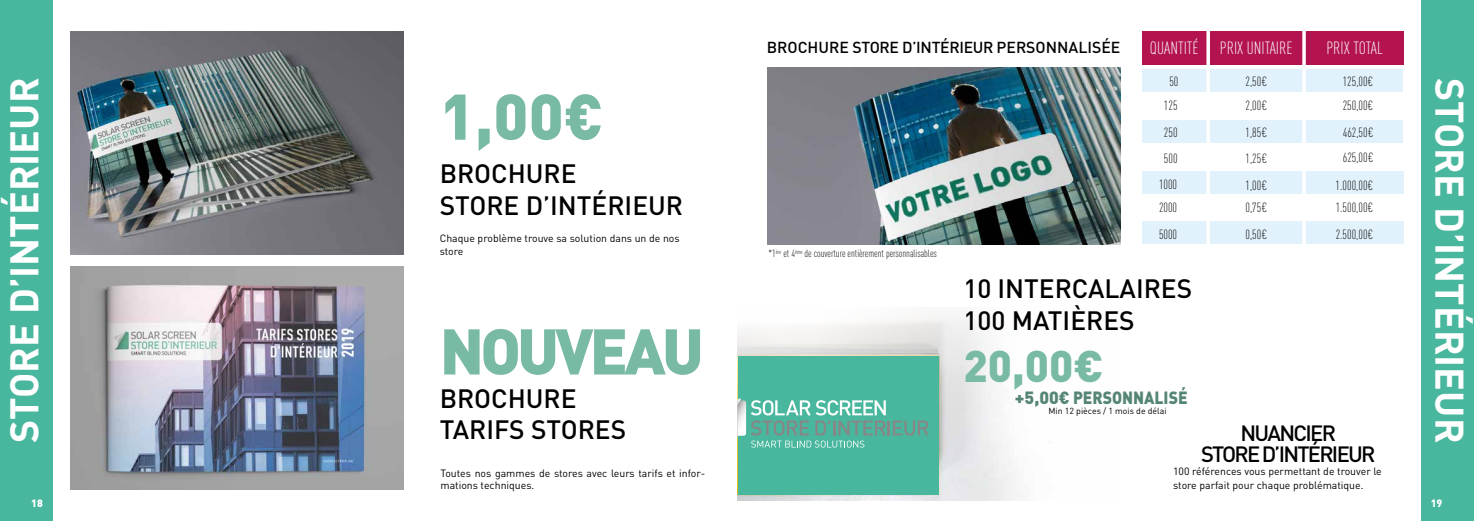
<style>
.page{position:relative;width:1474px;height:521px;background:#fff}
.page>*{position:absolute;margin:0;border:0;box-sizing:border-box;transform-origin:0 0}
.t1{font:900 63.44px "DIN Pro";letter-spacing:-.06em;color:#78baa3}
.t2{font:900 43.75px "DIN Pro";color:#78baa3}
.t3{font:700 39.38px "DIN Pro";color:#fff}
.t4{font:500 26.25px/31.5px "DIN Pro";color:#000}
.t5{font:500 21.88px/21px "DIN Pro";letter-spacing:-.08em;color:#000;text-align:center}
.t6{font:300 condensed 17.5px "DIN Pro";color:#fff}
.t7{font:900 17.5px "DIN Pro";color:#558574}
.t8{font:500 15.75px "DIN Pro";color:#000}
.t9{font:300 condensed 13.12px/26.4px "DIN Pro";color:#000}
.t10{font:10.5px/12.6px "DIN Pro";color:#000}
.t11{font:300 condensed 10.5px "DIN Pro";color:#000}
.t12{font:900 10.5px "DIN Pro";color:#fff}
.t13{font:8.75px "DIN Pro";color:#000}
</style>
<div class="page">
<div style="left:1421px;top:0;width:52px;height:521px;background:#48b79e"></div>
<img style="left:70px;top:32px;width:334px;height:223px">
<img style="left:70px;top:266px;width:334px;height:223px">
<img style="left:737px;top:318px;width:277px;height:183px">
<div style="left:737px;top:356px;width:201px;height:139px;background:#48b79e"></div>
<hr style="left:887px;top:420px;width:3px;height:15px;background:#878787">
<svg style="left:893px;top:420px;width:35px;height:15px"></svg>
<svg style="left:737px;top:398px;width:148px;height:49px"></svg>
<div style="left:0;top:0;width:52px;height:521px;background:#48b79e"></div>
<img style="left:768px;top:68px;width:352px;height:176px">
<div style="left:1142px;top:31px;width:261px;height:34px;background:#b3144f"></div>
<div style="left:1142px;top:69px;width:260px;height:23px;background:#e2f2fc"></div>
<div style="left:1142px;top:120px;width:260px;height:23px;background:#e2f2fc"></div>
<div style="left:1142px;top:171px;width:261px;height:22px;background:#e2f2fc"></div>
<div style="left:1142px;top:221px;width:261px;height:23px;background:#e2f2fc"></div>
<hr style="left:1206px;top:28px;width:3px;height:219px;background:#fff">
<hr style="left:1302px;top:25px;width:3px;height:219px;background:#fff">
<h3 class="t3" style="left:-3px;top:443px;width:367px;rotate:-90deg">STORE D’INTÉRIEUR</h3>
<h1 class="t1" style="left:440px;top:74px;width:165px">1,00€</h1>
<h3 class="t4" style="left:440px;top:157px;width:245px">BROCHURE<br>STORE D’INTÉRIEUR</h3>
<p class="t10" style="left:440px;top:232px;width:241px">Chaque problème trouve sa solution dans un de nos store</p>
<h1 class="t1" style="left:440px;top:308px;width:266px">NOUVEAU</h1>
<h3 class="t4" style="left:440px;top:382px;width:188px">BROCHURE<br>TARIFS STORES</h3>
<p class="t10" style="left:440px;top:466px;width:266px">Toutes nos gammes de stores avec leurs tarifs et infor&shy;mations techniques.</p>
<h3 class="t8" style="left:766px;top:37px;width:355px">BROCHURE STORE D’INTÉRIEUR PERSONNALISÉE</h3>
<p class="t11" style="left:768px;top:247px;width:170px">*1<sup>ère</sup> et 4<sup>ème</sup> de couverture entièrement personnalisables</p>
<h3 class="t6" style="left:1149px;top:37px;width:144px">QUANTITÉ PRIX UNITAIRE</h3>
<h3 class="t6" style="left:1326px;top:37px;width:58px">PRIX TOTAL</h3>
<p class="t9" style="left:1163px;top:69px;width:16px;line-height:24.4px;text-align:center">50<br>125</p>
<p class="t9" style="left:1158px;top:119px;width:20px;text-align:center">250<br>500<br>1000</p>
<p class="t9" style="left:1158px;top:194px;width:20px;line-height:26.9px">2000<br>5000</p>
<p class="t9" style="left:1245px;top:69px;width:23px;line-height:24.4px">2,50€<br>2,00€</p>
<p class="t9" style="left:1245px;top:119px;width:23px;text-align:justify">1,85€ 1,25€ 1,00€</p>
<p class="t9" style="left:1245px;top:194px;width:23px;line-height:26.9px">0,75€<br>0,50€</p>
<p class="t9" style="left:1342px;top:68px;width:32px">125,00€</p>
<p class="t9" style="left:1342px;top:92px;width:32px">250,00€<br>462,50€</p>
<p class="t9" style="left:1335px;top:144px;width:39px;line-height:27.4px;text-align:center">625,00€<br>1.000,00€</p>
<p class="t9" style="left:1335px;top:194px;width:39px;line-height:26.9px">1.500,00€<br>2.500,00€</p>
<h3 class="t4" style="left:963px;top:272px;width:230px">10 INTERCALAIRES<br>100 MATIÈRES</h3>
<h2 class="t2" style="left:963px;top:337px;width:141px">20,00€</h2>
<p class="t13" style="left:1048px;top:405px;width:120px">Min 12 pièces / 1 mois de délai</p>
<h3 class="t7" style="left:1014px;top:386px;width:174px">+5,00€ PERSONNALISÉ</h3>
<h3 class="t5" style="left:1200px;top:421px;width:176px">NUANCIER<br>STORE D’INTÉRIEUR</h3>
<p class="t10" style="left:1173px;top:464px;width:210px;line-height:14px">100 références vous permettant de trouver le store parfait pour chaque problématique.</p>
<h3 class="t3" style="left:1476px;top:78px;width:367px;rotate:90deg">STORE D’INTÉRIEUR</h3>
<p class="t12" style="left:31px;top:496px;width:13px">18</p>
<p class="t12" style="left:1430px;top:496px;width:13px">19</p>
</div>
